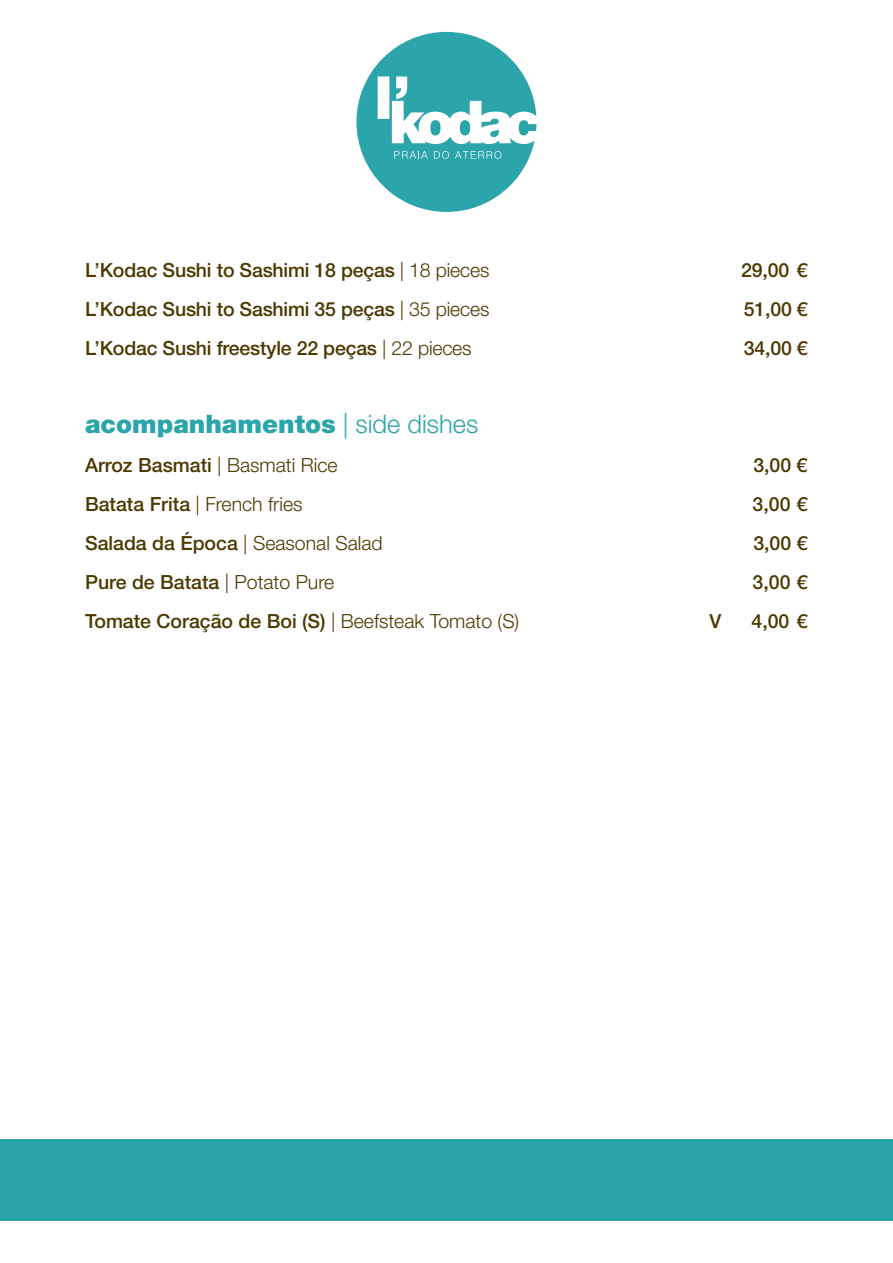
<style>
.page{position:relative;width:893px;height:1263px;background:#fff}
.page>*{position:absolute;margin:0;border:0;box-sizing:border-box;transform-origin:0 0}
.t1{font:900 25.5px "Helvetica Neue LT Std";color:#2ca5aa}
.t2{font:500 19.5px "Helvetica Neue LT Std";letter-spacing:-.01em;color:#4b3900}
.t3{font:300 19.5px "Helvetica Neue LT Std";color:#4b3900}
.s1{font-weight:300}
.s2{font-weight:500}
</style>
<div class="page">
<div style="left:0;top:1139px;width:892px;height:81px;background:#2ca5aa"></div>
<svg style="left:356px;top:32px;width:180px;height:180px"></svg>
<p class="t2" style="left:85px;top:259px;width:406px">L’Kodac Sushi to Sashimi 18 peças <span class="s1">| 18 pieces</span></p>
<p class="t2" style="left:741px;top:259px;width:68px">29,00 €</p>
<p class="t2" style="left:85px;top:298px;width:406px">L’Kodac Sushi to Sashimi 35 peças <span class="s1">| 35 pieces</span></p>
<p class="t2" style="left:744px;top:298px;width:66px">51,00 €</p>
<p class="t2" style="left:85px;top:337px;width:388px">L’Kodac Sushi freestyle 22 peças <span class="s1">| 22 pieces</span></p>
<p class="t2" style="left:744px;top:337px;width:66px">34,00 €</p>
<h1 class="t1" style="left:85px;top:409px;width:395px">acompanhamentos <span class="s1">| side dishes</span></h1>
<p class="t2" style="left:85px;top:454px;width:254px">Arroz Basmati <span class="s1">| Basmati Rice</span></p>
<p class="t2" style="left:753px;top:454px;width:56px">3,00 €</p>
<p class="t3" style="left:85px;top:492px;width:219px"><span class="s2">Batata Frita</span> | French fries</p>
<p class="t2" style="left:753px;top:493px;width:57px">3,00 €</p>
<p class="t3" style="left:85px;top:531px;width:299px"><span class="s2">Salada da Época</span> | Seasonal Salad</p>
<p class="t2" style="left:753px;top:532px;width:56px">3,00 €</p>
<p class="t2" style="left:85px;top:571px;width:251px">Pure de Batata <span class="s1">| Potato Pure</span></p>
<p class="t2" style="left:753px;top:571px;width:57px">3,00 €</p>
<p class="t2" style="left:85px;top:610px;width:436px">Tomate Coração de Boi (S) <span class="s1">| Beefsteak Tomato (S)</span></p>
<p class="t2" style="left:709px;top:610px;width:13px">V</p>
<p class="t2" style="left:751px;top:610px;width:58px">4,00 €</p>
</div>
